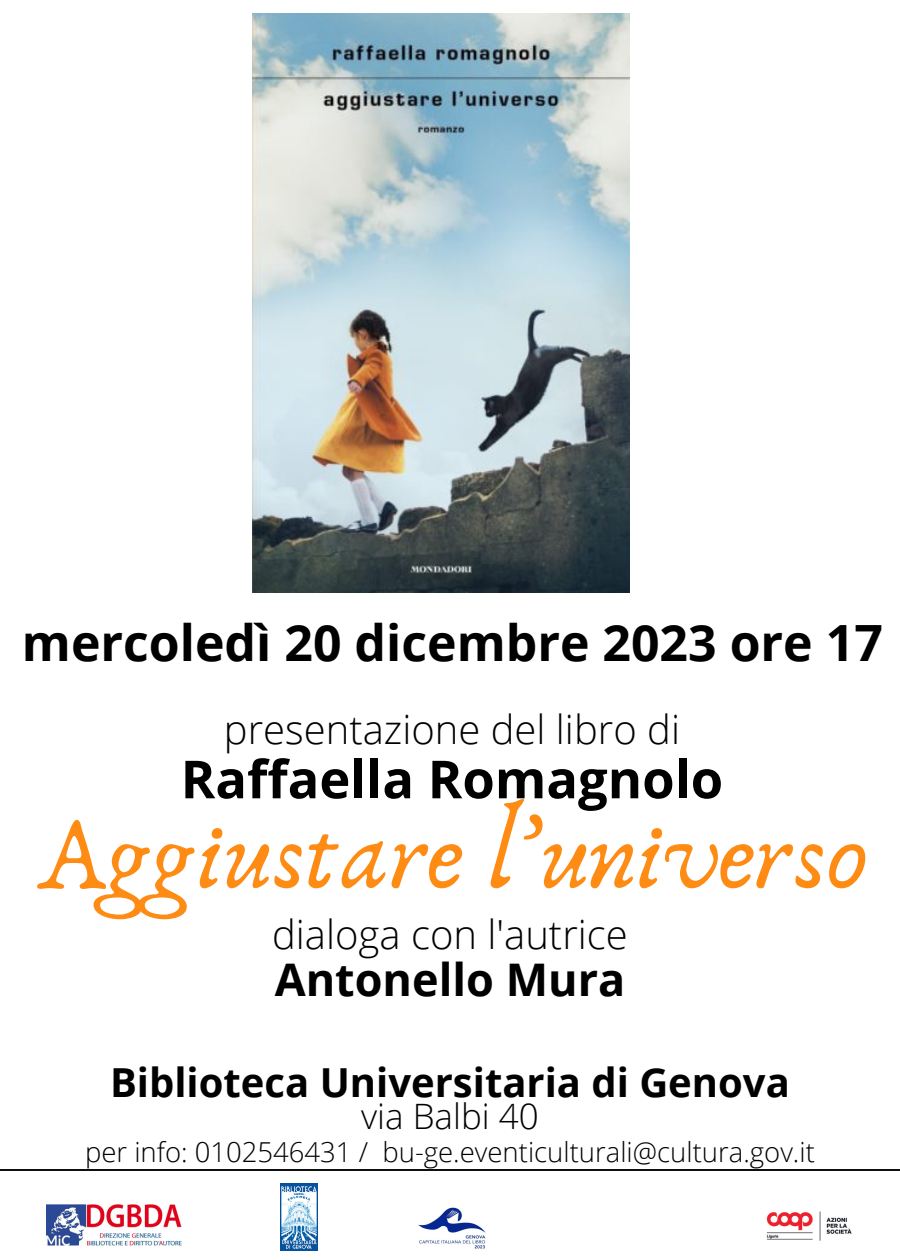
<style>
.page{position:relative;width:900px;height:1260px;background:#fff}
.page>*{position:absolute;margin:0;border:0;box-sizing:border-box;transform-origin:0 0}
.t1{font:105px "Anaktoria";color:#fe8b14}
.t2{font:700 52.5px "Open Sans";color:#000}
.t3{font:700 50px "Open Sans";color:#000}
.t4{font:700 45px "Open Sans";color:#000}
.t5{font:300 40px "Open Sans";color:#000}
.t6{font:700 40px "Open Sans";color:#000}
.t7{font:300 35px "Open Sans";color:#000}
.t8{font:300 27.5px "Open Sans";color:#000}
</style>
<div class="page">
<img style="left:47px;top:1204px;width:135px;height:41px">
<img style="left:280px;top:1183px;width:38px;height:68px">
<img style="left:766px;top:1211px;width:86px;height:30px">
<img style="left:418px;top:1207px;width:68px;height:42px">
<hr style="left:0;top:1169px;width:900px;height:2px;background:#000">
<img style="left:253px;top:14px;width:377px;height:579px">
<p class="t3" style="left:22px;top:607px;width:862px">mercoledì 20 dicembre 2023 ore 17</p>
<p class="t5" style="left:224px;top:701px;width:458px">presentazione del libro di</p>
<p class="t2" style="left:181px;top:742px;width:544px">Raffaella Romagnolo</p>
<p class="t1" style="left:36px;top:791px;width:834px">Aggiustare l’universo</p>
<p class="t5" style="left:272px;top:906px;width:357px">dialoga con l'autrice</p>
<p class="t4" style="left:275px;top:948px;width:352px">Antonello Mura</p>
<p class="t6" style="left:110px;top:1054px;width:681px">Biblioteca Universitaria di Genova</p>
<p class="t7" style="left:361px;top:1092px;width:179px">via Balbi 40</p>
<p class="t8" style="left:85px;top:1132px;width:731px">per info: 0102546431 / bu-ge.eventiculturali@cultura.gov.it</p>
</div>
